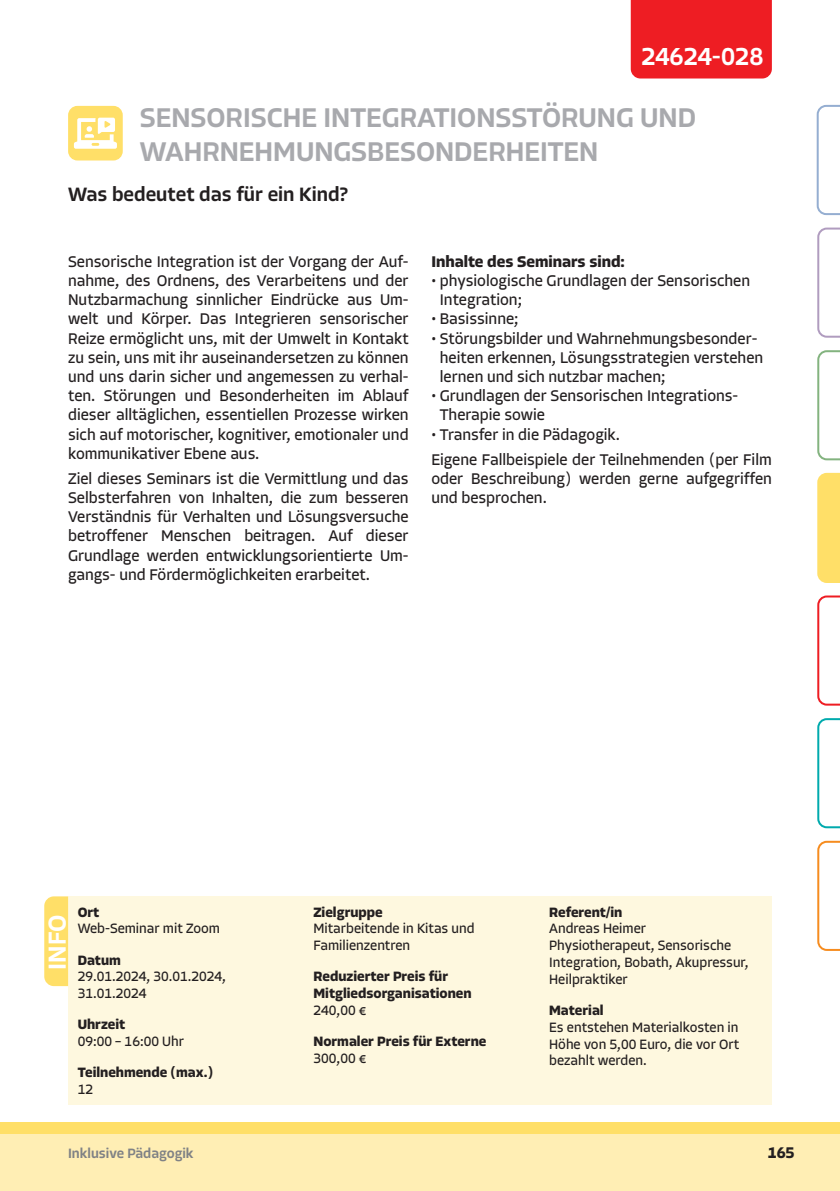
<style>
.page{position:relative;width:840px;height:1191px;background:#fff}
.page>*{position:absolute;margin:0;border:0;box-sizing:border-box;transform-origin:0 0}
.t1{font:500 28px/33.6px "Allotrope";color:#a8a9ad}
.t2{font:500 25.4px "Allotrope";color:#fff}
.t3{font:500 20px "Allotrope";color:#231f20}
.t4{font:16px/19.2px "Allotrope";color:#231f20}
.t5{font:700 16px "Allotrope";color:#231f20}
.t6{font:14px/16.8px "Allotrope";color:#231f20}
.t7{font:700 14px/16.8px "Allotrope";color:#231f20}
.t8{font:500 14px "Allotrope";color:#808285}
</style>
<div class="page">
<div style="left:0;top:1131px;width:839px;height:60px;background:#ffeeb4"></div>
<div style="left:0;top:1123px;width:839px;height:11px;background:#ffdf68"></div>
<div style="left:630px;top:0;width:141px;height:78px;background:#ee1d23"></div>
<svg style="left:817px;top:227px;width:22px;height:111px"></svg>
<div style="left:817px;top:473px;width:22px;height:110px;background:#ffdf68"></div>
<svg style="left:817px;top:718px;width:22px;height:110px"></svg>
<svg style="left:816px;top:105px;width:23px;height:110px"></svg>
<svg style="left:817px;top:595px;width:22px;height:110px"></svg>
<svg style="left:817px;top:840px;width:22px;height:111px"></svg>
<svg style="left:817px;top:350px;width:22px;height:110px"></svg>
<div style="left:68px;top:896px;width:703px;height:208px;background:#fef8df"></div>
<div style="left:44px;top:896px;width:24px;height:90px;background:#ffdf68"></div>
<div style="left:68px;top:106px;width:55px;height:54px;background:#ffdf68;border-radius:9px"></div>
<svg style="left:74px;top:118px;width:43px;height:31px"></svg>
<h2 class="t2" style="left:641px;top:40px;width:123px">24624-028</h2>
<h1 class="t1" style="left:140px;top:101px;width:557px">SENSORISCHE INTEGRATIONSSTÖRUNG UND<br>WAHRNEHMUNGSBESONDERHEITEN</h1>
<p class="t3" style="left:68px;top:180px;width:281px">Was bedeutet das für ein Kind?</p>
<p class="t4" style="left:68px;top:252px;width:342px;text-align:justify">Sensorische Integration ist der Vorgang der Auf&shy;nahme, des Ordnens, des Verarbeitens und der Nutzbarmachung sinnlicher Eindrücke aus Um&shy;welt und Körper. Das Integrieren sensorischer Reize ermöglicht uns, mit der Umwelt in Kontakt zu sein, uns mit ihr auseinandersetzen zu können und uns darin sicher und angemessen zu verhal&shy;ten. Störungen und Besonderheiten im Ablauf dieser alltäglichen, essentiellen Prozesse wirken sich auf motorischer, kognitiver, emotionaler und kommunikativer Ebene aus.</p>
<p class="t4" style="left:68px;top:469px;width:342px;text-align:justify">Ziel dieses Seminars ist die Vermittlung und das Selbsterfahren von Inhalten, die zum besseren Verständnis für Verhalten und Lösungsversuche betroffener Menschen beitragen. Auf dieser Grundlage werden entwicklungsorientierte Um&shy;gangs- und Fördermöglichkeiten erarbeitet.</p>
<p class="t5" style="left:431px;top:251px;width:195px">Inhalte des Seminars sind:</p>
<p class="t4" style="left:439px;top:271px;width:311px;text-indent:-8px">• physiologische Grundlagen der Sensorischen<br>Integration;</p>
<p class="t4" style="left:431px;top:310px;width:89px">• Basissinne;</p>
<p class="t4" style="left:439px;top:329px;width:325px;text-indent:-8px">• Störungsbilder und Wahrnehmungsbesonder&shy;heiten erkennen, Lösungsstrategien verstehen lernen und sich nutzbar machen;</p>
<p class="t4" style="left:439px;top:386px;width:300px;text-indent:-8px">• Grundlagen der Sensorischen Integrations-<br>Therapie sowie</p>
<p class="t4" style="left:431px;top:422px;width:342px;line-height:24.8px">• Transfer in die Pädagogik.<br>Eigene Fallbeispiele der Teilnehmenden (per Film</p>
<p class="t4" style="left:431px;top:469px;width:342px">oder Beschreibung) werden gerne aufgegriffen und besprochen.</p>
<h2 class="t2" style="left:40px;top:969px;width:57px;rotate:-90deg">INFO</h2>
<p class="t7" style="left:78px;top:903px;width:23px">Ort</p>
<p class="t6" style="left:78px;top:920px;width:144px">Web-Seminar mit Zoom</p>
<p class="t7" style="left:78px;top:951px;width:45px">Datum</p>
<p class="t6" style="left:78px;top:968px;width:150px">29.01.2024, 30.01.2024,<br>31.01.2024</p>
<p class="t7" style="left:78px;top:1016px;width:49px">Uhrzeit</p>
<p class="t6" style="left:78px;top:1033px;width:108px">09:00 – 16:00 Uhr</p>
<p class="t7" style="left:78px;top:1064px;width:137px">Teilnehmende (max.)</p>
<p class="t6" style="left:78px;top:1081px;width:17px">12</p>
<p class="t8" style="left:68px;top:1144px;width:127px">Inklusive Pädagogik</p>
<p class="t7" style="left:313px;top:903px;width:71px">Zielgruppe</p>
<p class="t6" style="left:313px;top:920px;width:163px">Mitarbeitende in Kitas und<br>Familienzentren</p>
<p class="t7" style="left:313px;top:968px;width:160px">Reduzierter Preis für<br>Mitgliedsorganisationen</p>
<p class="t6" style="left:313px;top:1002px;width:55px">240,00 €</p>
<p class="t7" style="left:313px;top:1033px;width:174px">Normaler Preis für Externe</p>
<p class="t6" style="left:313px;top:1050px;width:55px">300,00 €</p>
<p class="t7" style="left:549px;top:903px;width:74px">Referent/in</p>
<p class="t6" style="left:549px;top:920px;width:201px">Andreas Heimer<br>Physiotherapeut, Sensorische<br>Integration, Bobath, Akupressur,<br>Heilpraktiker</p>
<p class="t7" style="left:549px;top:1002px;width:56px">Material</p>
<p class="t6" style="left:549px;top:1019px;width:191px;text-align:justify">Es entstehen Materialkosten in Höhe von 5,00 Euro, die vor Ort bezahlt werden.</p>
<p class="t5" style="left:767px;top:1141px;width:28px">165</p>
</div>
